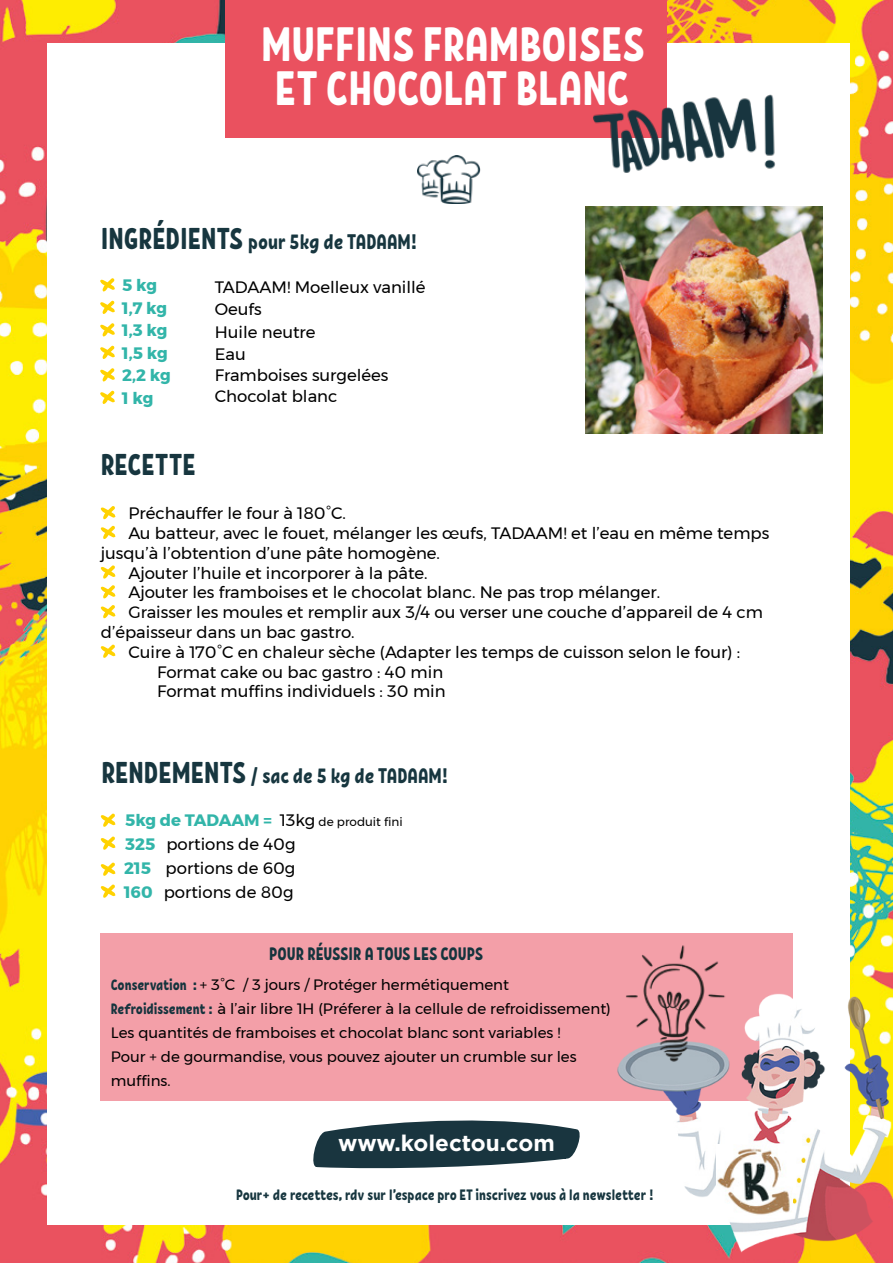
<style>
.page{position:relative;width:893px;height:1263px;background:#fff}
.page>*{position:absolute;margin:0;border:0;box-sizing:border-box;transform-origin:0 0}
.t1{font:48px/43.5px "RF Krabuler";color:#fff}
.t2{font:30px "RF Krabuler";color:#17363f}
.t3{font:700 22.5px "Gotham";color:#fff}
.t4{font:21px "RF Krabuler";color:#17363f}
.t5{font:18px "RF Krabuler";color:#15343d}
.t6{font:16.5px/22.5px "Montserrat";color:#000}
.t7{font:700 16.5px/22.5px "Montserrat";color:#32b5a9}
.t8{font:15px/24px "Montserrat";color:#000}
.t9{font:15px "RF Krabuler";letter-spacing:-.005em;color:#17363f}
.t10{font:12px "Montserrat";color:#000}
.s1{font-size:30px}
.s2{font-weight:700;font-size:16.5px;color:#32b5a9}
.s3{font-size:16.5px}
.s4{font-weight:700;color:#32b5a9}
.s5{font-family:"RF Krabuler";color:#15343d}
.s6{font-family:"RF Krabuler";color:#16343e}
</style>
<div class="page">
<img style="left:0;top:0;width:893px;height:1263px">
<div style="left:47px;top:43px;width:803px;height:1182px;background:#fff"></div>
<svg style="left:313px;top:1120px;width:267px;height:49px"></svg>
<svg style="left:100px;top:813px;width:16px;height:14px"></svg>
<svg style="left:100px;top:836px;width:16px;height:14px"></svg>
<svg style="left:100px;top:862px;width:16px;height:14px"></svg>
<svg style="left:100px;top:884px;width:16px;height:14px"></svg>
<div style="left:100px;top:933px;width:693px;height:167px;background:#f39fa8"></div>
<img style="left:600px;top:974px;width:293px;height:286px">
<img style="left:717px;top:1145px;width:75px;height:70px">
<img style="left:600px;top:945px;width:150px;height:148px">
<svg style="left:100px;top:506px;width:16px;height:13px"></svg>
<svg style="left:100px;top:525px;width:16px;height:14px"></svg>
<svg style="left:100px;top:565px;width:16px;height:14px"></svg>
<svg style="left:100px;top:585px;width:16px;height:13px"></svg>
<svg style="left:100px;top:605px;width:16px;height:13px"></svg>
<svg style="left:100px;top:644px;width:16px;height:14px"></svg>
<img style="left:586px;top:206px;width:236px;height:227px">
<div style="left:226px;top:0;width:441px;height:137px;background:#ea515f"></div>
<img style="left:592px;top:94px;width:184px;height:79px">
<img style="left:418px;top:155px;width:63px;height:48px">
<svg style="left:100px;top:278px;width:15px;height:13px"></svg>
<svg style="left:100px;top:300px;width:15px;height:14px"></svg>
<svg style="left:100px;top:323px;width:15px;height:13px"></svg>
<svg style="left:100px;top:345px;width:15px;height:14px"></svg>
<svg style="left:100px;top:368px;width:15px;height:13px"></svg>
<svg style="left:100px;top:390px;width:15px;height:14px"></svg>
<h1 class="t1" style="left:261px;top:22px;width:385px">MUFFINS FRAMBOISES<br>ET CHOCOLAT BLANC</h1>
<p class="t4" style="left:101px;top:229px;width:318px"><span class="s1">INGRÉDIENTS</span> pour 5kg de TADAAM!</p>
<p class="t7" style="left:122px;top:274px;width:50px">5 kg<br>1,7 kg<br>1,3 kg<br>1,5 kg<br>2,2 kg<br>1 kg</p>
<p class="t6" style="left:215px;top:275px;width:212px">TADAAM! Moelleux vanillé<br>Oeufs<br>Huile neutre<br>Eau</p>
<p class="t6" style="left:215px;top:364px;width:175px;line-height:21px">Framboises surgelées<br>Chocolat blanc</p>
<h2 class="t2" style="left:101px;top:446px;width:97px">RECETTE</h2>
<p class="t6" style="left:128px;top:502px;width:219px">Préchauffer le four à 180°C.</p>
<p class="t6" style="left:128px;top:522px;width:642px">Au batteur, avec le fouet, mélanger les œufs, TADAAM! et l’eau en même temps</p>
<p class="t6" style="left:101px;top:541px;width:341px">jusqu’à l’obtention d’une pâte homogène.</p>
<p class="t6" style="left:128px;top:561px;width:301px">Ajouter l’huile et incorporer à la pâte.</p>
<p class="t6" style="left:128px;top:581px;width:533px">Ajouter les framboises et le chocolat blanc. Ne pas trop mélanger.</p>
<p class="t6" style="left:128px;top:601px;width:636px">Graisser les moules et remplir aux 3/4 ou verser une couche d’appareil de 4 cm</p>
<p class="t6" style="left:101px;top:621px;width:255px">d’épaisseur dans un bac gastro.</p>
<p class="t6" style="left:128px;top:640px;width:613px">Cuire à 170°C en chaleur sèche (Adapter les temps de cuisson selon le four) :</p>
<p class="t6" style="left:157px;top:660px;width:288px">Format cake ou bac gastro : 40 min</p>
<p class="t6" style="left:157px;top:680px;width:290px">Format muffins individuels : 30 min</p>
<p class="t4" style="left:101px;top:763px;width:348px"><span class="s1">RENDEMENTS</span> / sac de 5 kg de TADAAM!</p>
<p class="t10" style="left:125px;top:812px;width:279px"><span class="s2">5kg de TADAAM =</span> <span class="s3">13kg</span> de produit fini</p>
<p class="t6" style="left:124px;top:832px;width:173px;line-height:24px;text-align:justify"><span class="s4">325</span> portions de 40g <span class="s4">215</span> portions de 60g <span class="s4">160</span> portions de 80g</p>
<p class="t5" style="left:269px;top:943px;width:216px">POUR RÉUSSIR A TOUS LES COUPS</p>
<p class="t8" style="left:111px;top:973px;width:501px"><span class="s5">Conservation :</span> + 3°C / 3 jours / Protéger hermétiquement<br><span class="s6">Refroidissement :</span> à l’air libre 1H (Préferer à la cellule de refroidissement)<br>Les quantités de framboises et chocolat blanc sont variables !<br>Pour + de gourmandise, vous pouvez ajouter un crumble sur les muffins.</p>
<h3 class="t3" style="left:338px;top:1130px;width:218px">www.kolectou.com</h3>
<p class="t9" style="left:236px;top:1185px;width:419px">Pour+ de recettes, rdv sur l’espace pro ET inscrivez vous à la newsletter !</p>
</div>
